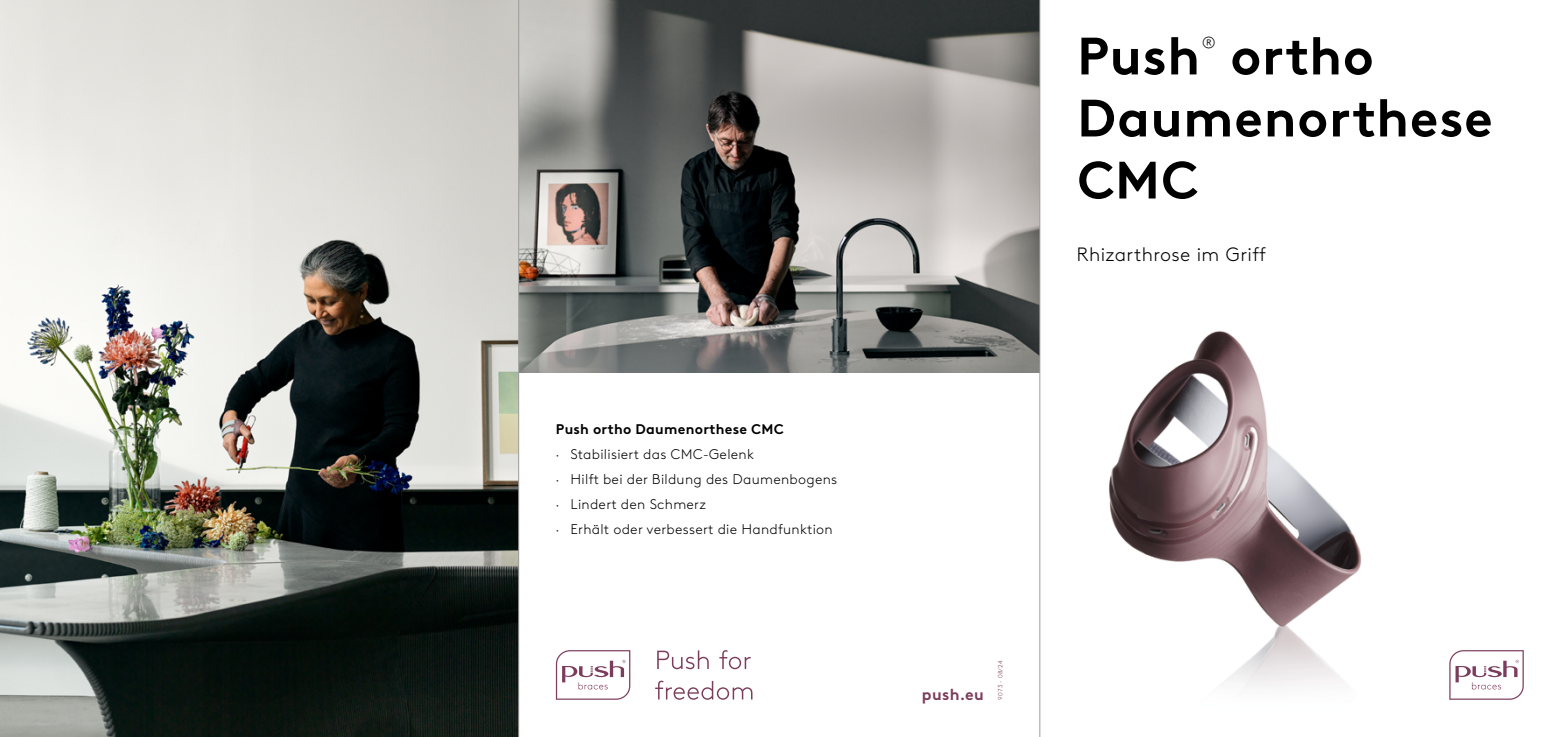
<style>
.page{position:relative;width:1561px;height:737px;background:#fff}
.page>*{position:absolute;margin:0;border:0;box-sizing:border-box;transform-origin:0 0}
.t1{font:700 52.5px/62px "Brown LL";letter-spacing:.01em;color:#000}
.t2{font:300 19.25px "Brown LL";letter-spacing:.02em;color:#000}
.t3{font:700 15.75px "Brown LL";letter-spacing:.025em;color:#7c3c5b}
.t4{font:300 15.75px "Brown LL";color:#000}
.t5{font:300 14px/24.8px "Brown LL";letter-spacing:.02em;color:#000}
.t6{font:700 14px "Brown LL";letter-spacing:.02em;color:#000}
.t7{font:300 6.12px "Brown LL";letter-spacing:.03em;color:#7c3c5b}
</style>
<div class="page">
<img style="left:1040px;top:310px;width:429px;height:427px">
<svg style="left:655px;top:680px;width:97px;height:19px"></svg>
<svg style="left:657px;top:650px;width:93px;height:19px"></svg>
<svg style="left:556px;top:650px;width:74px;height:49px"></svg>
<img style="left:519px;top:0;width:520px;height:372px">
<svg style="left:1449px;top:650px;width:74px;height:49px"></svg>
<img style="left:0;top:0;width:518px;height:737px">
<hr style="left:518px;top:0;width:1px;height:737px;background:#9d9d9c">
<hr style="left:1039px;top:0;width:1px;height:737px;background:#9d9d9c">
<p class="t6" style="left:556px;top:418px;width:229px">Push ortho Daumenorthese CMC</p>
<p class="t5" style="left:556px;top:441px;width:283px">· Stabilisiert das CMC-Gelenk<br>· Hilft bei der Bildung des Daumenbogens · Lindert den Schmerz<br>· Erhält oder verbessert die Handfunktion</p>
<h1 class="t1" style="left:1076px;top:21px;width:124px">Push</h1>
<p class="t4" style="left:1201px;top:32px;width:15px">®</p>
<h1 class="t1" style="left:1076px;top:21px;width:417px;text-indent:153px">ortho<br>Daumenorthese<br>CMC</h1>
<h2 class="t2" style="left:1076px;top:240px;width:191px">Rhizarthrose im Griff</h2>
<p class="t3" style="left:921px;top:682px;width:63px">push.eu</p>
<p class="t7" style="left:996px;top:699px;width:41px;rotate:-90deg">9073 - 08/24</p>
</div>
